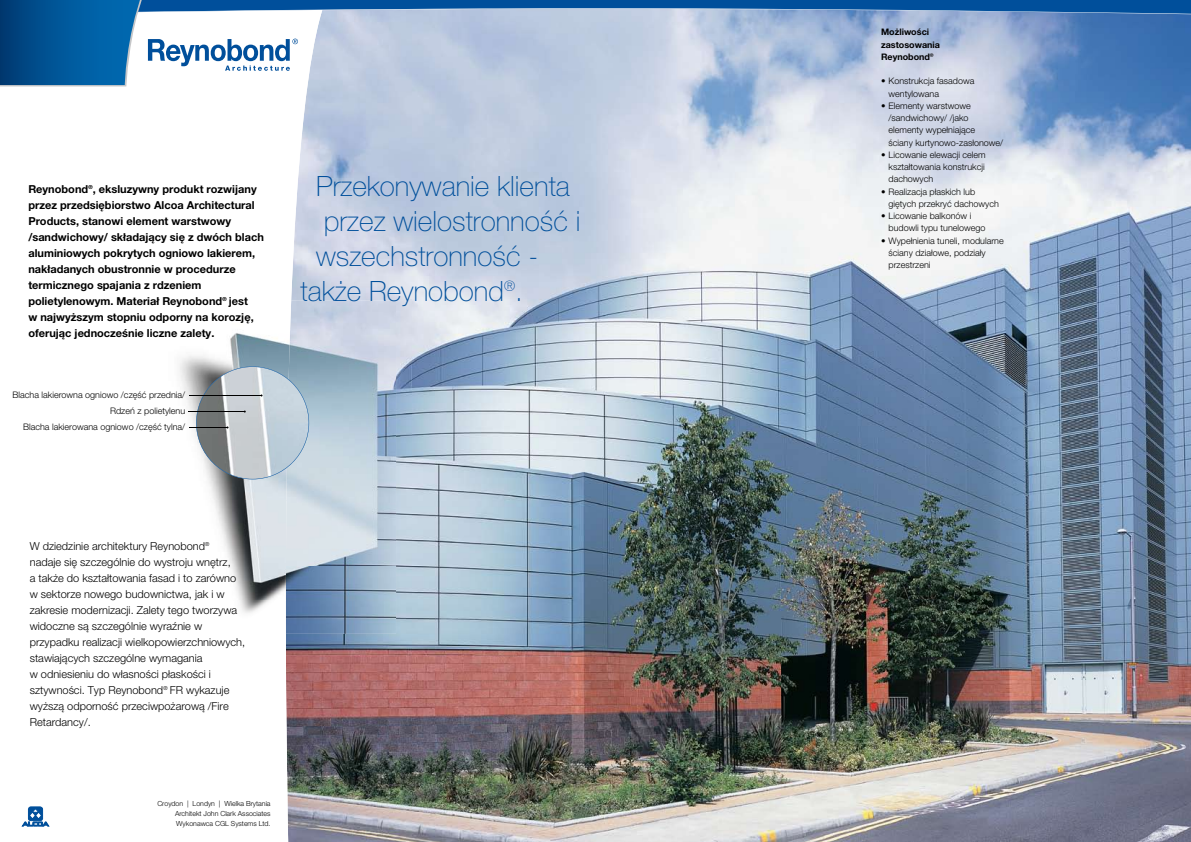
<style>
.page{position:relative;width:1191px;height:842px;background:#fff}
.page>*{position:absolute;margin:0;border:0;box-sizing:border-box;transform-origin:0 0}
.t1{font:100 28px "Helvetica Neue CELT";color:#004f9b}
.t2{font:300 11px/16px "Helvetica Neue CELT";color:#000}
.t3{font:700 11px/16px "Helvetica Neue CELT";color:#000}
.t4{font:300 9px/12.2px "Helvetica Neue CELT";color:#000}
.t5{font:700 9px/12.3px "Helvetica Neue CELT";color:#000}
.t6{font:300 7px/10px "Helvetica Neue CELT";color:#000;text-align:justify}
</style>
<div class="page">
<img style="left:325px;top:86px;width:866px;height:756px">
<svg style="left:0;top:86px;width:325px;height:756px"></svg>
<svg style="left:22px;top:807px;width:27px;height:19px"></svg>
<svg style="left:0;top:0;width:1191px;height:86px;background:#89a9cd"></svg>
<img style="left:291px;top:300px;width:105px;height:334px">
<img style="left:151px;top:300px;width:140px;height:334px">
<hr style="left:189px;top:395px;width:72px;height:1px;background:#000">
<hr style="left:189px;top:411px;width:56px;height:1px;background:#000">
<hr style="left:189px;top:427px;width:38px;height:1px;background:#000">
<svg style="left:196px;top:366px;width:113px;height:113px;background:#b1bbc1"></svg>
<p class="t3" style="left:28px;top:181px;width:237px">Reynobond®, eksluzywny produkt rozwijany przez przedsiębiorstwo Alcoa Architectural Products, stanowi element warstwowy /sandwichowy/ składający się z dwóch blach aluminiowych pokrytych ogniowo lakierem, nakładanych obustronnie w procedurze termicznego spajania z rdzeniem polietylenowym. Materiał Reynobond®jest<br>w najwyższym stopniu odporny na korozję, oferując jednocześnie liczne zalety.</p>
<p class="t4" style="left:13px;top:386px;width:174px;line-height:16px;text-align:right">Blacha lakierowna ogniowo /część przednia/<br>Rdzeń z polietylenu<br>Blacha lakierowana ogniowo /część tylna/</p>
<h1 class="t1" style="left:316px;top:170px;width:255px">Przekonywanie klienta</h1>
<h1 class="t1" style="left:324px;top:205px;width:258px">przez wielostronność i</h1>
<h1 class="t1" style="left:316px;top:240px;width:223px">wszechstronność -</h1>
<h1 class="t1" style="left:300px;top:275px;width:224px">także Reynobond®.</h1>
<p class="t2" style="left:30px;top:538px;width:217px">W dziedzinie architektury Reynobond® nadaje się szczególnie do wystroju wnętrz,<br>a także do kształtowania fasad i to zarówno w sektorze nowego budownictwa, jak i w zakresie modernizacji. Zalety tego tworzywa widoczne są szczególnie wyraźnie w przypadku realizacji wielkopowierzchniowych, stawiających szczególne wymagania<br>w odniesieniu do własności płaskości i sztywności. Typ Reynobond®FR wykazuje wyższą odporność przeciwpożarową /Fire Retardancy/.</p>
<p class="t6" style="left:175px;top:799px;width:97px;text-indent:-18px">Croydon | Londyn | Wielka Brytania Architekt John Clark Associates Wykonawca CGL Systems Ltd.</p>
<p class="t5" style="left:881px;top:26px;width:60px">Możliwości zastosowania<br>Reynobond®</p>
<p class="t4" style="left:888px;top:75px;width:87px;text-indent:-8px">• Konstrukcja fasadowa wentylowana</p>
<p class="t4" style="left:888px;top:99px;width:116px;text-indent:-8px">• Elementy warstwowe /sandwichowy/ /jako elementy wypełniające<br>ściany kurtynowo-zasłonowe/</p>
<p class="t4" style="left:888px;top:148px;width:99px;text-align:justify;text-indent:-8px">• Licowanie elewacji celem kształtowania konstrukcji dachowych</p>
<p class="t4" style="left:888px;top:185px;width:112px;text-indent:-8px">• Realizacja płaskich lub giętych przekryć dachowych</p>
<p class="t4" style="left:888px;top:210px;width:99px;text-indent:-8px">• Licowanie balkonów i budowli typu tunelowego</p>
<p class="t4" style="left:888px;top:234px;width:117px;text-indent:-8px">• Wypełnienia tuneli, modularne ściany działowe, podziały przestrzeni</p>
</div>
